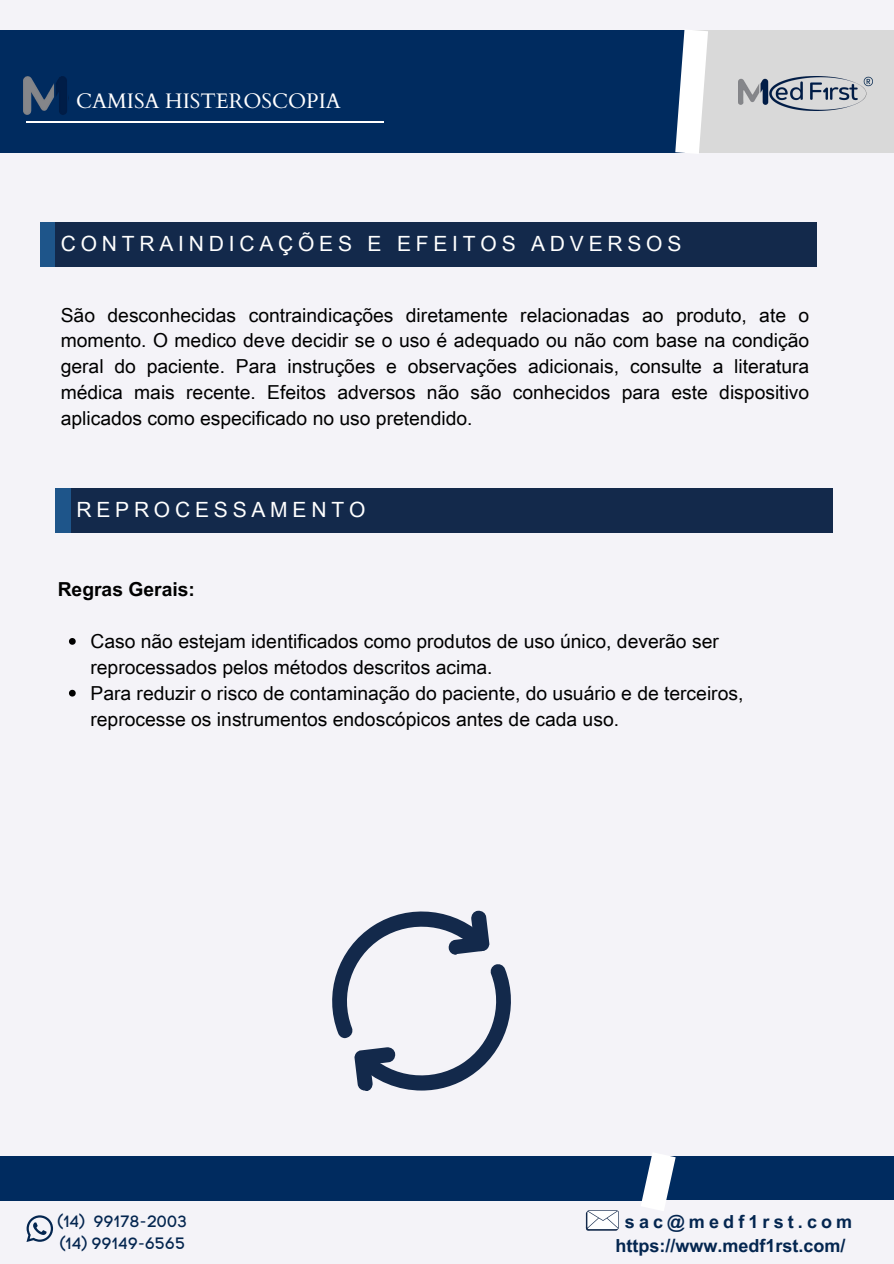
<style>
.page{position:relative;width:894px;height:1264px;background:#fff}
.page>*{position:absolute;margin:0;border:0;box-sizing:border-box;transform-origin:0 0}
.t1{font:21px "Arial Unicode MS";letter-spacing:.23em;color:#fff}
.t2{font:21px "Cardo";color:#fff}
.t3{font:19.35px/26px "Arial Unicode MS";color:#000}
.t4{font:700 19.35px "Arial Unicode MS";color:#000}
.t5{font:700 18px "Arial Unicode MS";color:#042650}
.t6{font:700 18px "Arial Unicode MS";letter-spacing:.23em;color:#042650}
.t7{font:16.35px "Code Pro Normal LC";color:#042650}
</style>
<div class="page">
<div style="left:0;top:0;width:893px;height:1263px;background:#f4f3f8"></div>
<div style="left:0;top:30px;width:694px;height:123px;background:#002b5f"></div>
<div style="left:0;top:1156px;width:656px;height:45px;background:#002b5f"></div>
<div style="left:653px;top:1156px;width:240px;height:44px;background:#002b5f"></div>
<div style="left:685px;top:30px;width:208px;height:123px;background:#d9d9d9"></div>
<svg style="left:675px;top:30px;width:33px;height:123px"></svg>
<svg style="left:641px;top:1153px;width:35px;height:58px"></svg>
<svg style="left:26px;top:1215px;width:27px;height:26px"></svg>
<svg style="left:585px;top:1210px;width:33px;height:20px"></svg>
<img style="left:738px;top:76px;width:134px;height:34px">
<img style="left:23px;top:76px;width:44px;height:39px">
<hr style="left:26px;top:121px;width:357px;height:1px;background:#fff">
<div style="left:40px;top:222px;width:18px;height:44px;background:#1e558a"></div>
<div style="left:55px;top:222px;width:761px;height:44px;background:#13294b"></div>
<div style="left:55px;top:488px;width:18px;height:44px;background:#1e558a"></div>
<div style="left:71px;top:488px;width:761px;height:44px;background:#13294b"></div>
<svg style="left:332px;top:910px;width:179px;height:180px"></svg>
<svg style="left:69px;top:638px;width:7px;height:6px"></svg>
<svg style="left:69px;top:689px;width:7px;height:7px"></svg>
<h1 class="t2" style="left:76px;top:87px;width:266px">CAMISA HISTEROSCOPIA</h1>
<p class="t1" style="left:61px;top:229px;width:622px">CONTRAINDICAÇÕES E EFEITOS ADVERSOS</p>
<h3 class="t3" style="left:61px;top:301px;width:749px;text-align:justify">São desconhecidas contraindicações diretamente relacionadas ao produto, ate o momento. O medico deve decidir se o uso é adequado ou não com base na condição geral do paciente. Para instruções e observações adicionais, consulte a literatura médica mais recente. Efeitos adversos não são conhecidos para este dispositivo aplicados como especificado no uso pretendido.</h3>
<h2 class="t1" style="left:76px;top:494px;width:290px">REPROCESSAMENTO</h2>
<p class="t4" style="left:58px;top:575px;width:139px">Regras Gerais:</p>
<p class="t3" style="left:90px;top:627px;width:629px">Caso não estejam identificados como produtos de uso único, deverão ser reprocessados pelos métodos descritos acima.</p>
<p class="t3" style="left:90px;top:679px;width:654px">Para reduzir o risco de contaminação do paciente, do usuário e de terceiros, reprocesse os instrumentos endoscópicos antes de cada uso.</p>
<p class="t7" style="left:58px;top:1210px;width:131px">(14) 99178-2003</p>
<h1 class="t7" style="left:60px;top:1233px;width:127px">(14) 99149-6565</h1>
<p class="t6" style="left:624px;top:1208px;width:229px">sac@medf1rst.com</p>
<h1 class="t5" style="left:615px;top:1232px;width:231px">https://www.medf1rst.com/</h1>
</div>
